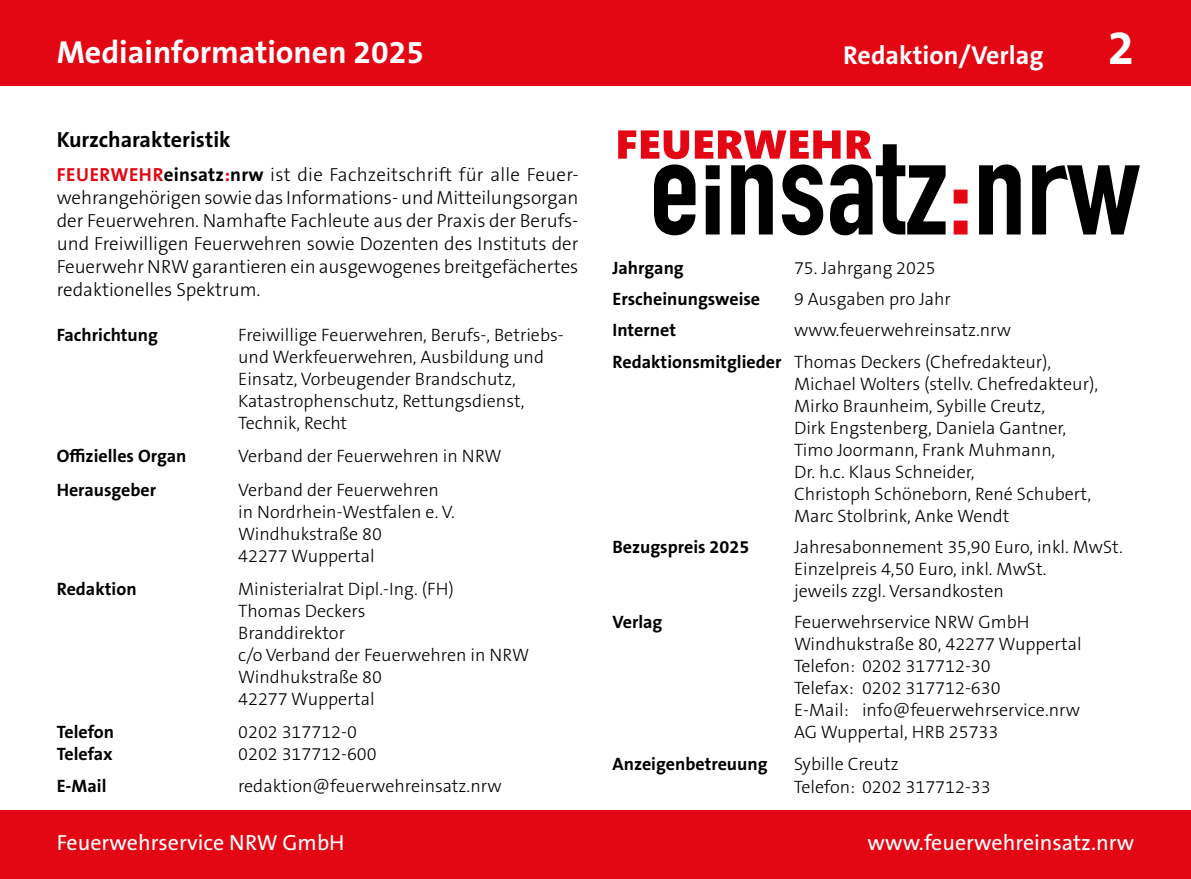
<style>
.page{position:relative;width:1191px;height:879px;background:#fff}
.page>*{position:absolute;margin:0;border:0;box-sizing:border-box;transform-origin:0 0}
.t1{font:700 48px "The Sans B W7";color:#fff}
.t2{font:700 32px "The Sans B W7";color:#fff}
.t3{font:700 26px "The Sans B W7";color:#fff}
.t4{font:22px "The Sans B W5 Plain";color:#fff}
.t5{font:700 22px "The Sans B W7";color:#000}
.t6{font:300 19px/23px "The Sans B W3";color:#000;text-align:justify}
.t7{font:300 18px/22px "The Sans B W3";color:#000}
.t8{font:700 18px "The Sans B W7";color:#000}
.s1{font-family:"The Sans B W7";font-weight:700;color:#e30613}
.s2{font-family:"The Sans B W7";font-weight:700}
</style>
<div class="page">
<div style="left:0;top:811px;width:1191px;height:68px;background:#e30613"></div>
<div style="left:0;top:0;width:1191px;height:85px;background:#e30613"></div>
<svg style="left:953px;top:190px;width:14px;height:44px"></svg>
<svg style="left:979px;top:164px;width:161px;height:70px"></svg>
<svg style="left:618px;top:130px;width:327px;height:105px"></svg>
<h2 class="t2" style="left:57px;top:32px;width:369px">Mediainformationen 2025</h2>
<p class="t5" style="left:57px;top:125px;width:175px">Kurzcharakteristik</p>
<p class="t6" style="left:57px;top:163px;width:523px"><span class="s1">FEUERWEHR</span><span class="s2">einsatz</span><span class="s1">:</span><span class="s2">nrw</span> ist die Fachzeitschrift für alle Feuer&shy;wehrangehörigen sowie das Informations- und Mitteilungsorgan der Feuerwehren. Namhafte Fachleute aus der Praxis der Berufs&shy;und Freiwilligen Feuerwehren sowie Dozenten des Instituts der Feuerwehr NRW garantieren ein ausgewogenes breitgefächertes redaktionelles Spektrum.</p>
<p class="t8" style="left:57px;top:323px;width:103px">Fachrichtung</p>
<p class="t7" style="left:238px;top:324px;width:327px">Freiwillige Feuerwehren, Berufs-, Betriebs&shy;und Werkfeuerwehren, Ausbildung und Einsatz, Vorbeugender Brandschutz, Katastrophenschutz, Rettungsdienst, Technik, Recht</p>
<p class="t8" style="left:57px;top:445px;width:131px">Offizielles Organ</p>
<p class="t7" style="left:238px;top:445px;width:265px">Verband der Feuerwehren in NRW</p>
<p class="t8" style="left:57px;top:478px;width:101px">Herausgeber</p>
<p class="t7" style="left:238px;top:479px;width:218px">Verband der Feuerwehren in Nordrhein-Westfalen e. V.<br>Windhukstraße 80<br>42277 Wuppertal</p>
<p class="t8" style="left:57px;top:577px;width:81px">Redaktion</p>
<p class="t7" style="left:238px;top:578px;width:292px">Ministerialrat Dipl.-Ing. (FH)<br>Thomas Deckers<br>Branddirektor<br>c/o Verband der Feuerwehren in NRW<br>Windhukstraße 80<br>42277 Wuppertal</p>
<p class="t8" style="left:57px;top:721px;width:59px">Telefon</p>
<p class="t7" style="left:238px;top:721px;width:120px">0202 317712-0</p>
<p class="t8" style="left:57px;top:743px;width:57px">Telefax</p>
<p class="t7" style="left:238px;top:743px;width:140px">0202 317712-600</p>
<p class="t8" style="left:57px;top:774px;width:51px">E-Mail</p>
<p class="t7" style="left:238px;top:775px;width:265px">redaktion@feuerwehreinsatz.nrw</p>
<h3 class="t3" style="left:843px;top:38px;width:202px">Redaktion/Verlag</h3>
<h1 class="t1" style="left:1107px;top:17px;width:28px">2</h1>
<p class="t8" style="left:612px;top:256px;width:73px">Jahrgang</p>
<p class="t7" style="left:794px;top:257px;width:143px">75. Jahrgang 2025</p>
<p class="t8" style="left:612px;top:287px;width:149px">Erscheinungsweise</p>
<p class="t7" style="left:794px;top:288px;width:158px">9 Ausgaben pro Jahr</p>
<p class="t8" style="left:612px;top:319px;width:65px">Internet</p>
<p class="t7" style="left:612px;top:315px;width:440px;line-height:31.4px;text-indent:181px">www.feuerwehreinsatz.nrw<br><span class="s2">Redaktionsmitglieder</span> Thomas Deckers (Chefredakteur),</p>
<p class="t7" style="left:794px;top:373px;width:306px">Michael Wolters (stellv. Chefredakteur), Mirko Braunheim, Sybille Creutz,<br>Dirk Engstenberg, Daniela Gantner, Timo Joormann, Frank Muhmann,<br>Dr. h.c. Klaus Schneider,<br>Christoph Schöneborn, René Schubert, Marc Stolbrink, Anke Wendt</p>
<p class="t8" style="left:612px;top:535px;width:138px">Bezugspreis 2025</p>
<p class="t7" style="left:794px;top:536px;width:330px">Jahresabonnement 35,90 Euro, inkl. MwSt.<br>Einzelpreis 4,50 Euro, inkl. MwSt.<br>jeweils zzgl. Versandkosten</p>
<p class="t8" style="left:612px;top:611px;width:51px">Verlag</p>
<p class="t7" style="left:794px;top:611px;width:289px">Feuerwehrservice NRW GmbH<br>Windhukstraße 80, 42277 Wuppertal<br>Telefon: 0202 317712-30<br>Telefax: 0202 317712-630<br>E-Mail: info@feuerwehrservice.nrw<br>AG Wuppertal, HRB 25733</p>
<p class="t8" style="left:612px;top:752px;width:156px">Anzeigenbetreuung</p>
<p class="t7" style="left:794px;top:752px;width:198px;line-height:23px">Sybille Creutz<br>Telefon: 0202 317712-33</p>
<p class="t4" style="left:57px;top:828px;width:289px">Feuerwehrservice NRW GmbH</p>
<p class="t4" style="left:867px;top:828px;width:268px">www.feuerwehreinsatz.nrw</p>
</div>
